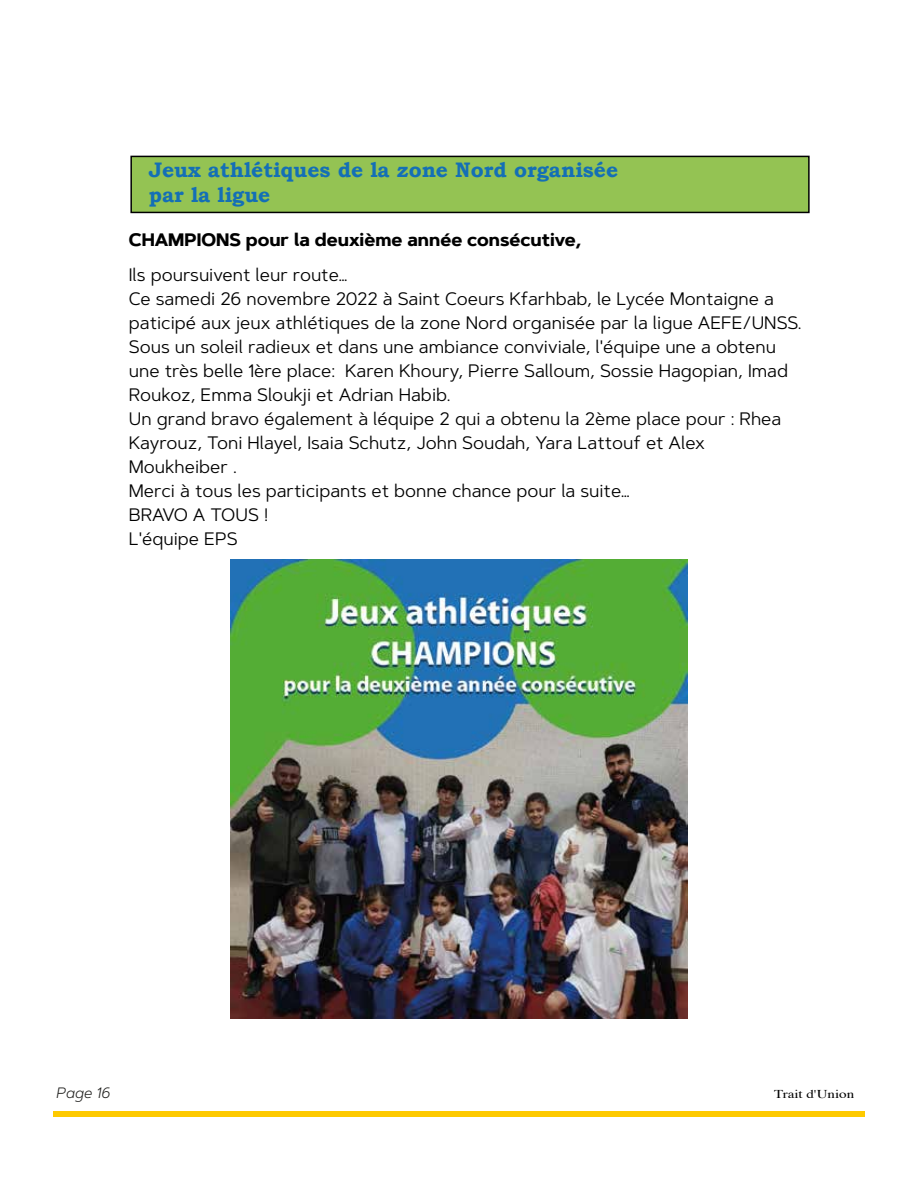
<style>
.page{position:relative;width:918px;height:1188px;background:#fff}
.page>*{position:absolute;margin:0;border:0;box-sizing:border-box;transform-origin:0 0}
.t1{font:700 21px/25.2px "Bookman Old Style";color:#146fb6}
.t2{font:18px/24px "Artegra Sans";color:#000}
.t3{font:700 18px "Artegra Sans";color:#000}
.t4{font:italic 300 15px "Artegra Sans";color:#1d1d1b}
.t5{font:12px "Times";color:#000;scale:1.25 1}
</style>
<div class="page">
<div style="left:130px;top:156px;width:680px;height:57px;background:#94c353;border:2px solid #000"></div>
<div style="left:53px;top:1112px;width:812px;height:5px;background:#feca00"></div>
<img style="left:230px;top:560px;width:458px;height:459px">
<p class="t1" style="left:149px;top:157px;width:471px">Jeux athlétiques de la zone Nord organisée par la ligue</p>
<p class="t3" style="left:129px;top:227px;width:454px">CHAMPIONS pour la deuxième année consécutive,</p>
<p class="t2" style="left:129px;top:262px;width:674px">Ils poursuivent leur route…<br>Ce samedi 26 novembre 2022 à Saint Coeurs Kfarhbab, le Lycée Montaigne a paticipé aux jeux athlétiques de la zone Nord organisée par la ligue AEFE/UNSS.<br>Sous un soleil radieux et dans une ambiance conviviale, l'équipe une a obtenu une très belle 1ère place: Karen Khoury, Pierre Salloum, Sossie Hagopian, Imad Roukoz, Emma Sloukji et Adrian Habib.<br>Un grand bravo également à léquipe 2 qui a obtenu la 2ème place pour : Rhea Kayrouz, Toni Hlayel, Isaia Schutz, John Soudah, Yara Lattouf et Alex Moukheiber .<br>Merci à tous les participants et bonne chance pour la suite…<br>BRAVO A TOUS !<br>L'équipe EPS</p>
<p class="t4" style="left:56px;top:1083px;width:55px">Page 16</p>
<p class="t5" style="left:774px;top:1083px;width:66px">Trait d'Union</p>
</div>
